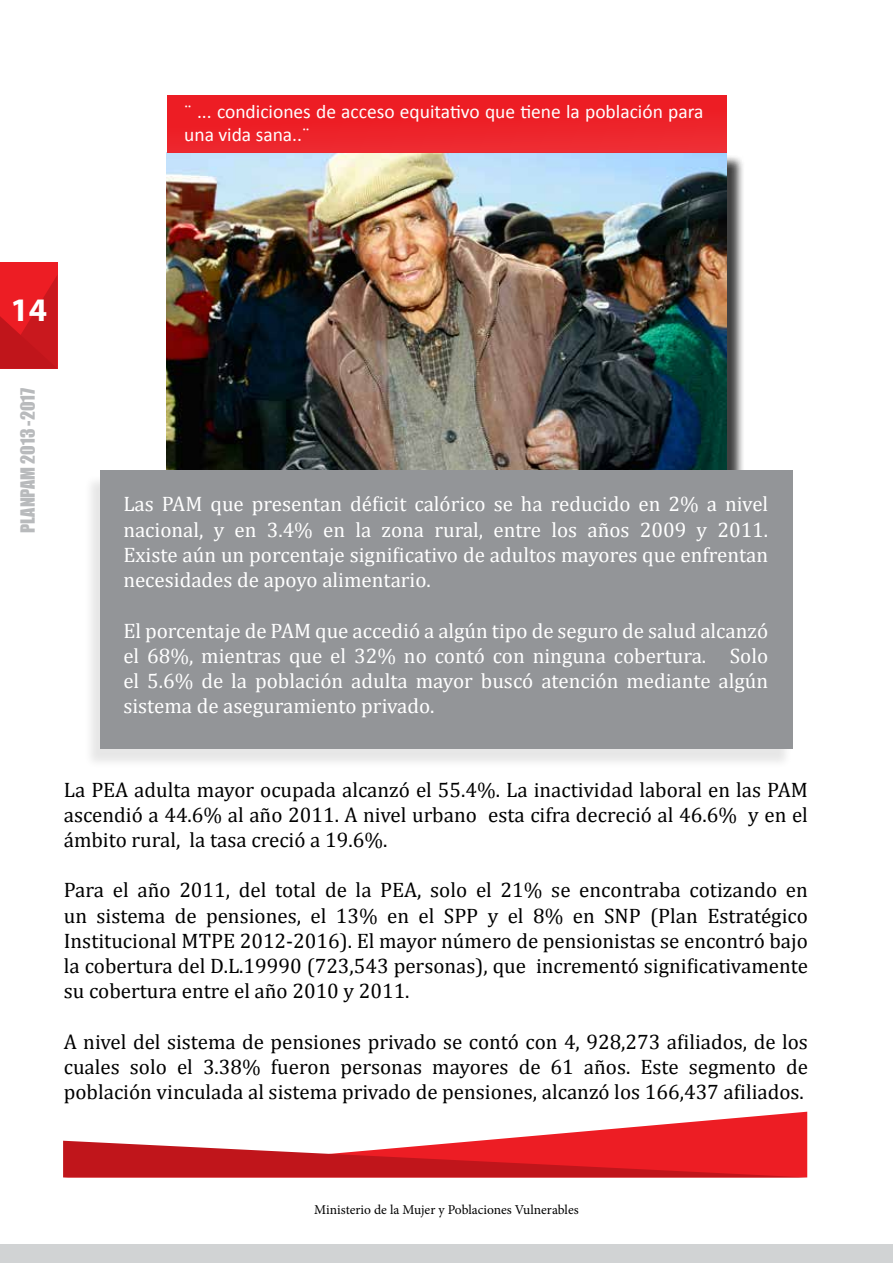
<style>
.page{position:relative;width:893px;height:1263px;background:#fff}
.page>*{position:absolute;margin:0;border:0;box-sizing:border-box;transform-origin:0 0}
.t1{font:700 33px "Myriad Pro";color:#fff}
.t2{font:21px/25.2px "Cambria";color:#000;text-align:justify}
.t3{font:21px/25.2px "Cambria";color:#fff;text-align:justify}
.t4{font:19.5px/23.4px "Calibri";color:#fff}
.t5{font:18px "Impact";color:#b8babc}
.t6{font:13.5px "Minion Pro";color:#000}
</style>
<div class="page">
<div style="left:0;top:262px;width:57px;height:107px;background:#ed1d24"></div>
<svg style="left:0;top:276px;width:57px;height:93px"></svg>
<div style="left:0;top:1244px;width:893px;height:19px;background:#d1d3d4"></div>
<svg style="left:63px;top:1112px;width:744px;height:29px"></svg>
<svg style="left:63px;top:1141px;width:744px;height:36px"></svg>
<div style="left:169px;top:155px;width:576px;height:394px;background:#000;opacity:.75"></div>
<img style="left:167px;top:152px;width:559px;height:318px">
<div style="left:167px;top:95px;width:559px;height:57px;background:#ed1d24"></div>
<div style="left:84px;top:474px;width:708px;height:295px;background:#000;opacity:.1"></div>
<div style="left:100px;top:470px;width:693px;height:278px;background:#939598"></div>
<p class="t4" style="left:184px;top:99px;width:521px">¨ ... condiciones de acceso equitativo que tiene la población para una vida sana..¨</p>
<h1 class="t1" style="left:10px;top:289px;width:38px">14</h1>
<p class="t5" style="left:14px;top:533px;width:147px;rotate:-90deg">PLANPAM 2013 -2017</p>
<p class="t3" style="left:123px;top:492px;width:646px">Las PAM que presentan déficit calórico se ha reducido en 2% a nivel nacional, y en 3.4% en la zona rural, entre los años 2009 y 2011.<br>Existe aún un porcentaje significativo de adultos mayores que enfrentan necesidades de apoyo alimentario.</p>
<p class="t3" style="left:123px;top:618px;width:646px">El porcentaje de PAM que accedió a algún tipo de seguro de salud alcanzó el 68%, mientras que el 32% no contó con ninguna cobertura. Solo el 5.6% de la población adulta mayor buscó atención mediante algún sistema de aseguramiento privado.</p>
<p class="t2" style="left:64px;top:777px;width:746px">La PEA adulta mayor ocupada alcanzó el 55.4%. La inactividad laboral en las PAM ascendió a 44.6% al año 2011. A nivel urbano esta cifra decreció al 46.6% y en el ámbito rural, la tasa creció a 19.6%.</p>
<p class="t2" style="left:64px;top:877px;width:746px">Para el año 2011, del total de la PEA, solo el 21% se encontraba cotizando en un sistema de pensiones, el 13% en el SPP y el 8% en SNP (Plan Estratégico Institucional MTPE 2012-2016). El mayor número de pensionistas se encontró bajo la cobertura del D.L.19990 (723,543 personas), que incrementó significativamente su cobertura entre el año 2010 y 2011.</p>
<p class="t2" style="left:64px;top:1029px;width:746px">A nivel del sistema de pensiones privado se contó con 4, 928,273 afiliados, de los cuales solo el 3.38% fueron personas mayores de 61 años. Este segmento de población vinculada al sistema privado de pensiones, alcanzó los 166,437 afiliados.</p>
<p class="t6" style="left:314px;top:1201px;width:266px">Ministerio de la Mujer y Poblaciones Vulnerables</p>
</div>
